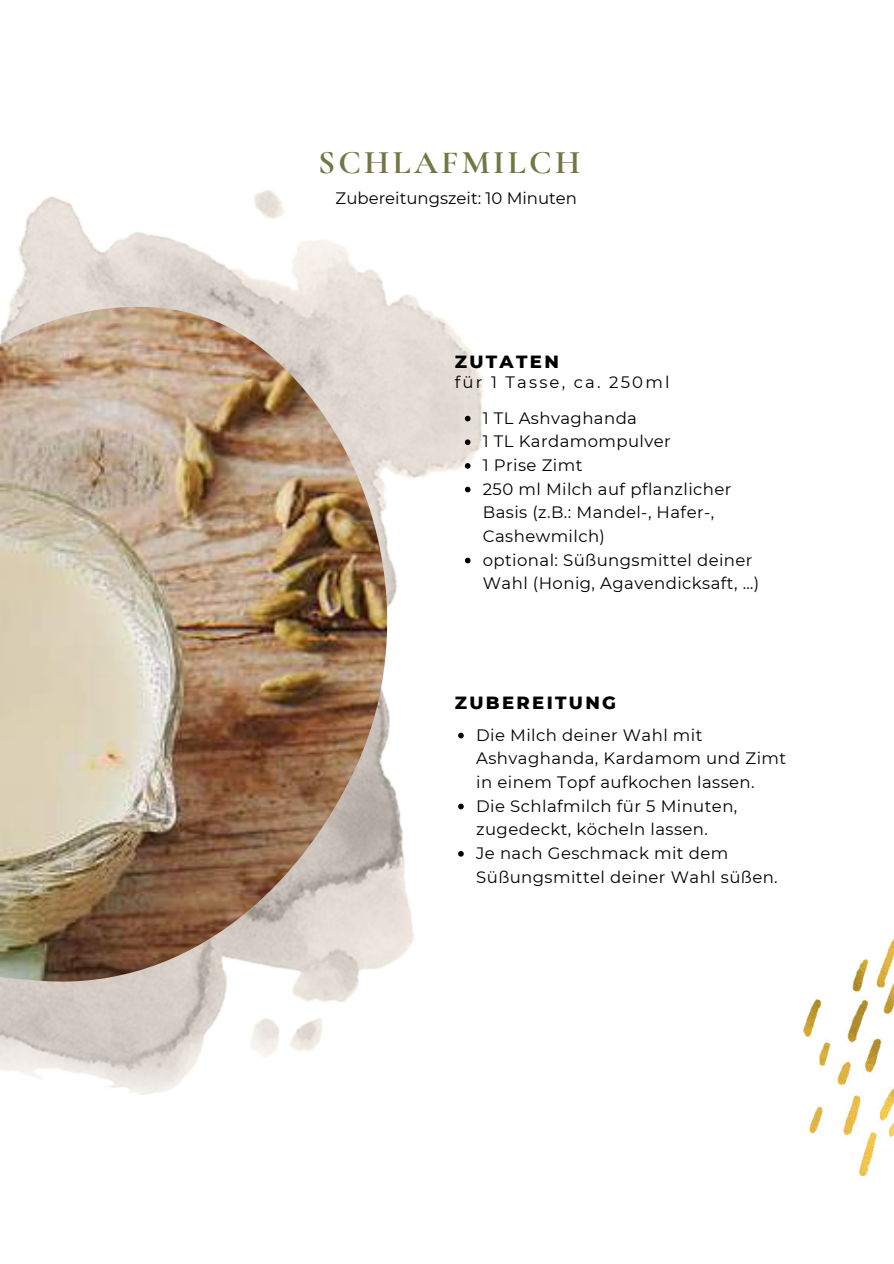
<style>
.page{position:relative;width:894px;height:1264px;background:#fff}
.page>*{position:absolute;margin:0;border:0;box-sizing:border-box;transform-origin:0 0}
.t1{font:700 33px "Cormorant Garamond";letter-spacing:.1em;color:#727744}
.t2{font:800 18px "Montserrat";letter-spacing:.13em;color:#000}
.t3{font:16.5px/23.7px "Montserrat";letter-spacing:.025em;color:#000}
.t4{font:16.5px "Montserrat";color:#000}
.t5{font:16.5px "Montserrat";letter-spacing:.13em;color:#000}
</style>
<div class="page">
<img style="left:0;top:190px;width:484px;height:905px">
<img style="left:0;top:306px;width:412px;height:691px">
<img style="left:803px;top:939px;width:90px;height:236px">
<svg style="left:465px;top:416px;width:5px;height:5px"></svg>
<svg style="left:465px;top:439px;width:5px;height:6px"></svg>
<svg style="left:465px;top:463px;width:5px;height:5px"></svg>
<svg style="left:465px;top:487px;width:5px;height:5px"></svg>
<svg style="left:465px;top:557px;width:5px;height:6px"></svg>
<svg style="left:458px;top:732px;width:5px;height:6px"></svg>
<svg style="left:458px;top:803px;width:5px;height:6px"></svg>
<svg style="left:458px;top:851px;width:5px;height:5px"></svg>
<h1 class="t1" style="left:318px;top:143px;width:263px">SCHLAFMILCH</h1>
<p class="t4" style="left:335px;top:187px;width:243px">Zubereitungszeit: 10 Minuten</p>
<p class="t2" style="left:454px;top:350px;width:106px">ZUTATEN</p>
<p class="t5" style="left:454px;top:372px;width:216px">für 1 Tasse, ca. 250ml</p>
<p class="t3" style="left:482px;top:406px;width:278px">1 TL Ashvaghanda<br>1 TL Kardamompulver<br>1 Prise Zimt<br>250 ml Milch auf pflanzlicher<br>Basis (z.B.: Mandel-, Hafer-,<br>Cashewmilch)<br>optional: Süßungsmittel deiner<br>Wahl (Honig, Agavendicksaft, …)</p>
<p class="t2" style="left:454px;top:691px;width:163px">ZUBEREITUNG</p>
<p class="t3" style="left:476px;top:722px;width:311px">Die Milch deiner Wahl mit<br>Ashvaghanda, Kardamom und Zimt in einem Topf aufkochen lassen.<br>Die Schlafmilch für 5 Minuten, zugedeckt, köcheln lassen.<br>Je nach Geschmack mit dem<br>Süßungsmittel deiner Wahl süßen.</p>
</div>
